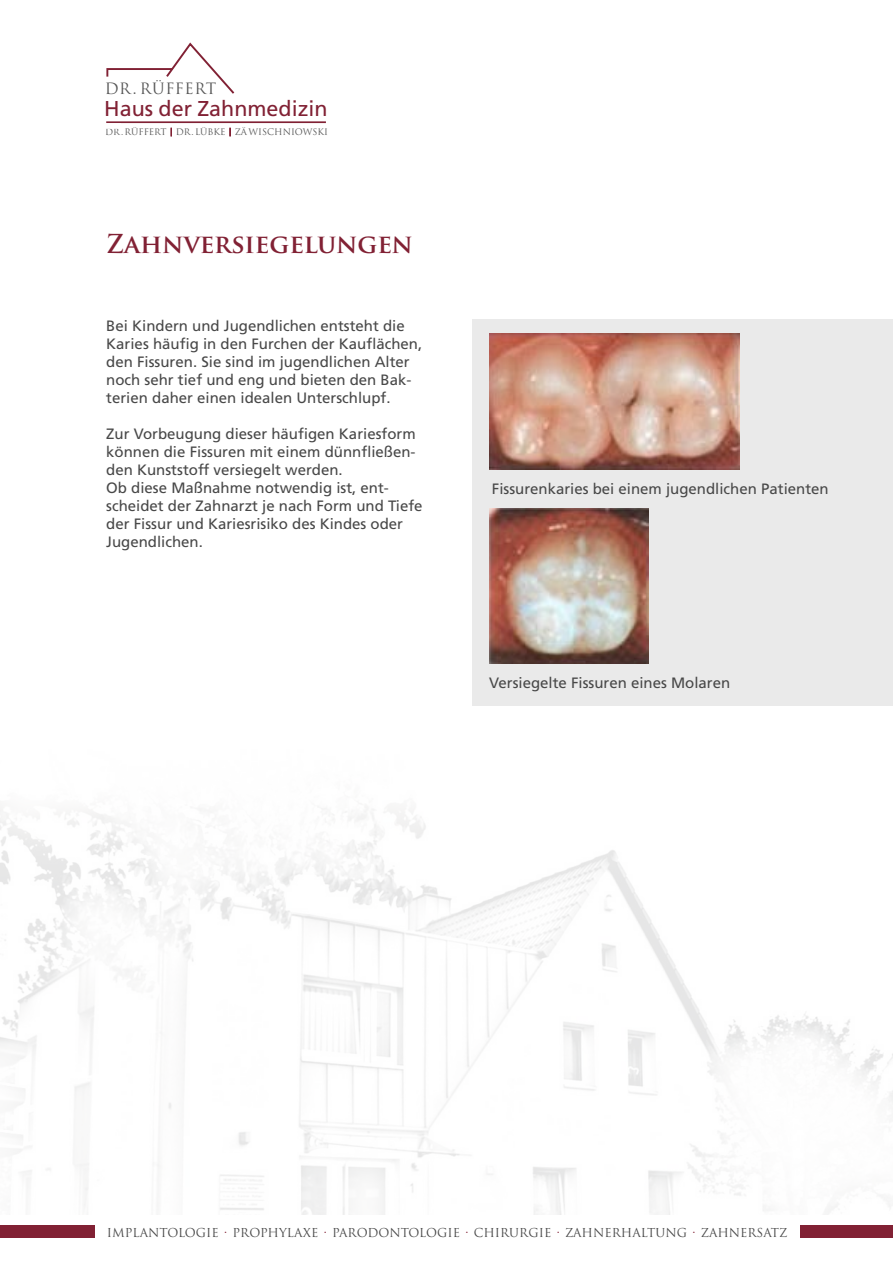
<style>
.page{position:relative;width:893px;height:1263px;background:#fff}
.page>*{position:absolute;margin:0;border:0;box-sizing:border-box;transform-origin:0 0}
.t1{font:700 25.5px "Trajan Pro";letter-spacing:-.01em;color:#812134}
.t2{font:21.45px "Frutiger";color:#812134}
.t3{font:15.3px "Trajan";letter-spacing:.04em;color:#565656}
.t4{font:15px/18px "Frutiger";color:#484848}
.t5{font:12px "Trajan";color:#484848}
.t6{font:8.85px "Trajan Pro";color:#565656}
.s1{font-family:"Times New Roman";color:#812134}
</style>
<div class="page">
<img style="left:0;top:807px;width:893px;height:407px">
<div style="left:0;top:1225px;width:94px;height:13px;background:#812134"></div>
<div style="left:800px;top:1225px;width:93px;height:13px;background:#812134"></div>
<hr style="left:106px;top:121px;width:220px;height:2px;background:#812134">
<svg style="left:106px;top:42px;width:129px;height:52px"></svg>
<div style="left:472px;top:319px;width:421px;height:387px;background:#eaeaea"></div>
<img style="left:489px;top:333px;width:251px;height:137px">
<img style="left:489px;top:508px;width:159px;height:155px">
<p class="t3" style="left:105px;top:79px;width:113px">DR . RÜFFERT</p>
<h2 class="t2" style="left:104px;top:96px;width:225px">Haus der Zahnmedizin</h2>
<p class="t6" style="left:105px;top:127px;width:224px">DR.RÜFFERT <span class="s1">|</span> DR.LÜBKE <span class="s1">|</span> ZÄ WISCHNIOWSKI</p>
<p class="t1" style="left:106px;top:228px;width:308px">Zahnversiegelungen</p>
<p class="t4" style="left:106px;top:316px;width:317px">Bei Kindern und Jugendlichen entsteht die Karies häufig in den Furchen der Kauflächen, den Fissuren. Sie sind im jugendlichen Alter noch sehr tief und eng und bieten den Bak&shy;terien daher einen idealen Unterschlupf.</p>
<p class="t4" style="left:106px;top:424px;width:311px;text-align:justify">Zur Vorbeugung dieser häufigen Kariesform können die Fissuren mit einem dünnfließen&shy;den Kunststoff versiegelt werden.</p>
<p class="t4" style="left:106px;top:478px;width:318px">Ob diese Maßnahme notwendig ist, ent&shy;scheidet der Zahnarzt je nach Form und Tiefe der Fissur und Kariesrisiko des Kindes oder Jugendlichen.</p>
<p class="t4" style="left:492px;top:480px;width:338px">Fissurenkaries bei einem jugendlichen Patienten</p>
<p class="t4" style="left:489px;top:674px;width:243px">Versiegelte Fissuren eines Molaren</p>
<p class="t5" style="left:107px;top:1225px;width:682px">IMPLANTOLOGIE <sup>.</sup> PROPHYLAXE <sup>.</sup> PARODONTOLOGIE <sup>.</sup> CHIRURGIE <sup>.</sup> ZAHNERHALTUNG <sup>.</sup> ZAHNERSATZ</p>
</div>
